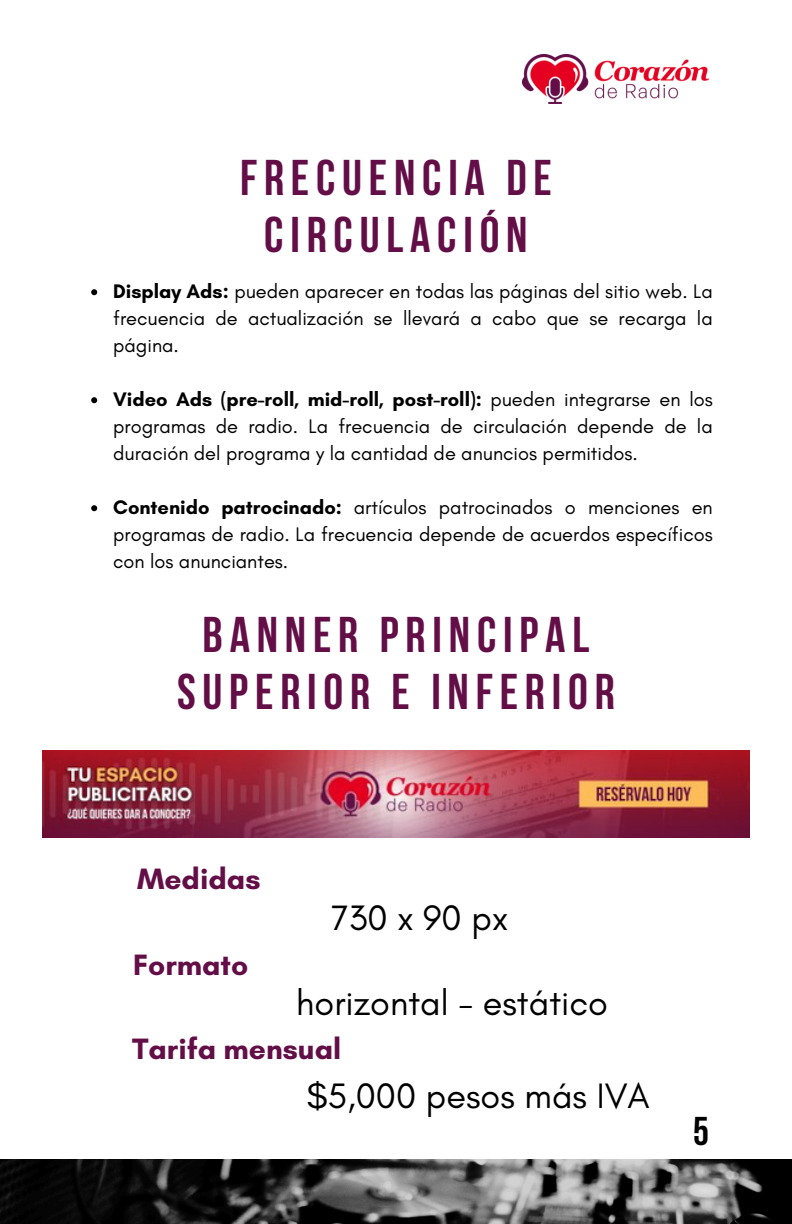
<style>
.page{position:relative;width:792px;height:1224px;background:#fff}
.page>*{position:absolute;margin:0;border:0;box-sizing:border-box;transform-origin:0 0}
.t1{font:700 50px/57px "Bebas Neue";letter-spacing:.135em;color:#630e47;text-align:center}
.t2{font:700 40px "Bebas Neue";color:#000}
.t3{font:36px "Glacial Indifference";color:#000}
.t4{font:700 30px "Glacial Indifference";color:#630e47}
.t5{font:20px/27px "Glacial Indifference";color:#000;text-align:justify}
.s1{font-weight:700}
</style>
<div class="page">
<img style="left:523px;top:54px;width:186px;height:50px">
<img style="left:0;top:1159px;width:792px;height:65px">
<svg style="left:91px;top:289px;width:6px;height:6px"></svg>
<svg style="left:91px;top:397px;width:6px;height:6px"></svg>
<svg style="left:91px;top:505px;width:6px;height:6px"></svg>
<img style="left:43px;top:750px;width:706px;height:87px">
<p class="t1" style="left:240px;top:154px;width:313px">FRECUENCIA DE<br>CIRCULACIÓN</p>
<p class="t5" style="left:113px;top:278px;width:601px"><span class="s1">Display Ads:</span> pueden aparecer en todas las páginas del sitio web. La frecuencia de actualización se llevará a cabo que se recarga la página.</p>
<h1 class="t5" style="left:113px;top:386px;width:601px"><span class="s1">Video Ads (pre-roll, mid-roll, post-roll):</span> pueden integrarse en los programas de radio. La frecuencia de circulación depende de la duración del programa y la cantidad de anuncios permitidos.</h1>
<p class="t5" style="left:113px;top:494px;width:601px"><span class="s1">Contenido patrocinado:</span> artículos patrocinados o menciones en programas de radio. La frecuencia depende de acuerdos específicos con los anunciantes.</p>
<h2 class="t1" style="left:177px;top:611px;width:439px">BANNER PRINCIPAL<br>SUPERIOR E INFERIOR</h2>
<h3 class="t4" style="left:137px;top:860px;width:125px">Medidas</h3>
<h3 class="t4" style="left:133px;top:946px;width:117px">Formato</h3>
<h2 class="t3" style="left:331px;top:896px;width:179px">730 x 90 px</h2>
<h2 class="t3" style="left:296px;top:981px;width:313px">horizontal - estático</h2>
<p class="t4" style="left:132px;top:1031px;width:211px">Tarifa mensual</p>
<p class="t3" style="left:306px;top:1074px;width:345px">$5,000 pesos más IVA</p>
<p class="t2" style="left:693px;top:1115px;width:17px">5</p>
</div>
